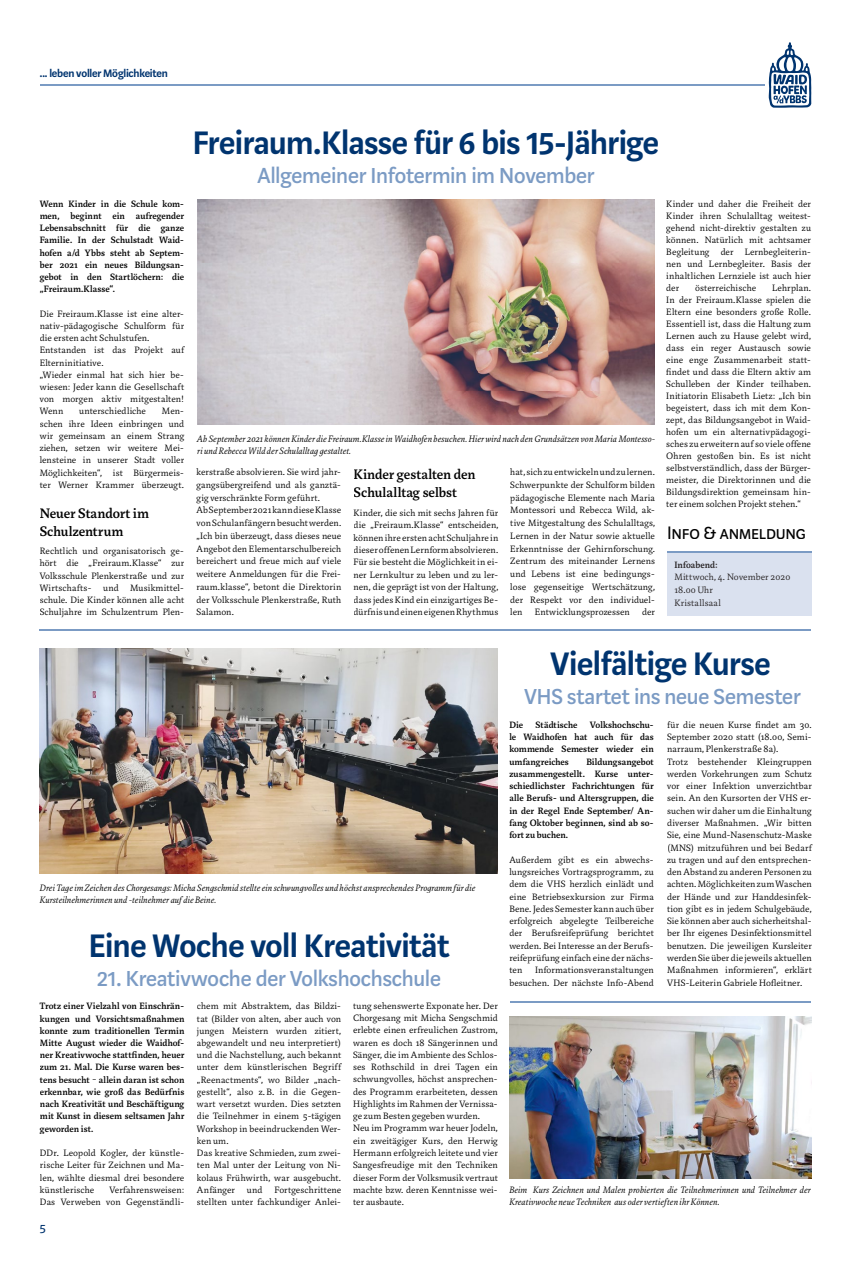
<style>
.page{position:relative;width:851px;height:1276px;background:#fff}
.page>*{position:absolute;margin:0;border:0;box-sizing:border-box;transform-origin:0 0}
.t1{font:600 36px "Marat Sans";letter-spacing:-.01em;color:#00346f}
.t2{font:500 24px "Marat Sans";letter-spacing:-.005em;color:#7b9bc4}
.t3{font:20px "Marat Sans Regular Small Caps";letter-spacing:-.01em;color:#000}
.t4{font:500 15px/18.2px "Marat";color:#000}
.t5{font:14px "Marat Sans";color:#00346f}
.t6{font:600 12px "Marat Sans";letter-spacing:-.015em;color:#00346f}
.t7{font:300 10px/12.3px "Marat";letter-spacing:.01em;color:#000;text-align:justify}
.t8{font:500 10px/12.2px "Marat";letter-spacing:.005em;color:#000;text-align:justify}
.t9{font:italic 300 10px/12px "Marat";letter-spacing:.01em;color:#000}
.t10{font:300 10px/12.7px "Marat";letter-spacing:.015em;color:#231f20}
.t11{font:500 10px "Marat";letter-spacing:.005em;color:#231f20}
</style>
<div class="page">
<hr style="left:40px;top:85px;width:724px;height:1px;background:#7b9bc4">
<svg style="left:768px;top:42px;width:43px;height:66px"></svg>
<hr style="left:40px;top:630px;width:771px;height:1px;background:#7b9bc4">
<hr style="left:510px;top:1001px;width:300px;height:1px;background:#7b9bc4">
<img style="left:40px;top:648px;width:457px;height:225px">
<img style="left:509px;top:1016px;width:302px;height:162px">
<div style="left:667px;top:553px;width:144px;height:62px;background:#dae1ef"></div>
<hr style="left:667px;top:552px;width:144px;height:1px;background:#7b9bc4">
<img style="left:197px;top:199px;width:457px;height:225px">
<p class="t6" style="left:40px;top:66px;width:130px">... leben voller Möglichkeiten</p>
<p class="t8" style="left:40px;top:198px;width:146px">Wenn Kinder in die Schule kom&shy;men, beginnt ein aufregender Lebensabschnitt für die ganze Familie. In der Schulstadt Waid&shy;hofen a/d Ybbs steht ab Septem&shy;ber 2021 ein neues Bildungsan&shy;gebot in den Startlöchern: die „Freiraum.Klasse“.</p>
<p class="t7" style="left:40px;top:307px;width:146px;text-align:left">Die Freiraum.Klasse ist eine alter&shy;nativ-pädagogische Schulform für die ersten acht Schulstufen.<br>Entstanden ist das Projekt auf<br>Elterninitiative.<br>„Wieder einmal hat sich hier be&shy;wiesen: Jeder kann die Gesellschaft von morgen aktiv mitgestalten!<br>Wenn</p>
<p class="t7" style="left:79px;top:405px;width:68px">unterschiedliche</p>
<p class="t7" style="left:40px;top:405px;width:146px;text-indent:122px">Men&shy;schen ihre Ideen einbringen und wir gemeinsam an einem Strang ziehen, setzen wir weitere Mei&shy;lensteine in unserer Stadt voller Möglichkeiten“, ist Bürgermeis&shy;ter Werner Krammer überzeugt.</p>
<h3 class="t4" style="left:40px;top:504px;width:111px">Neuer Standort im<br>Schulzentrum</h3>
<p class="t7" style="left:40px;top:545px;width:146px">Rechtlich und organisatorisch ge&shy;hört die „Freiraum.Klasse“ zur Volksschule Plenkerstraße und zur Wirtschafts- und Musikmittel&shy;schule. Die Kinder können alle acht Schuljahre im Schulzentrum Plen-</p>
<h1 class="t1" style="left:193px;top:124px;width:467px">Freiraum.Klasse für 6 bis 15-Jährige</h1>
<h2 class="t2" style="left:257px;top:163px;width:338px">Allgemeiner Infotermin im November</h2>
<p class="t9" style="left:197px;top:432px;width:459px">Ab September 2021 können Kinder die Freiraum.Klasse in Waidhofen besuchen. Hier wird nach den Grundsätzen von Maria Montesso&shy;ri und Rebecca Wild der Schulalltag gestaltet.</p>
<p class="t7" style="left:196px;top:466px;width:146px;line-height:12.7px;text-align:left">kerstraße absolvieren. Sie wird jahr&shy;gangsübergreifend und als ganztä&shy;gig verschränkte Form geführt.<br>Ab September 2021 kann diese Klasse von Schulanfängern besucht werden. „Ich bin überzeugt, dass dieses neue Angebot den Elementarschulbereich bereichert und freue mich auf viele weitere Anmeldungen für die Frei&shy;raum.klasse“, betont die Direktorin der Volksschule Plenkerstraße, Ruth Salamon.</p>
<h3 class="t4" style="left:353px;top:465px;width:123px;line-height:18.5px">Kinder gestalten den<br>Schulalltag selbst</h3>
<p class="t7" style="left:353px;top:506px;width:146px">Kinder, die sich mit sechs Jahren für die „Freiraum.Klasse“ entscheiden, können ihre ersten acht Schuljahre in dieser offenen Lernform absolvieren.<br>Für sie besteht die Möglichkeit in ei&shy;ner Lernkultur zu leben und zu ler&shy;nen, die geprägt ist von der Haltung, dass jedes Kind ein einzigartiges Be&shy;dürfnis und einen eigenen Rhythmus</p>
<p class="t7" style="left:510px;top:466px;width:146px;line-height:12.7px">hat, sich zu entwickeln und zu lernen.<br>Schwerpunkte der Schulform bilden pädagogische Elemente nach Maria Montessori und Rebecca Wild, ak&shy;tive Mitgestaltung des Schulalltags, Lernen in der Natur sowie aktuelle Erkenntnisse der Gehirnforschung.<br>Zentrum des miteinander Lernens und Lebens ist eine bedingungs&shy;lose gegenseitige Wertschätzung, der Respekt vor den individuel&shy;len Entwicklungsprozessen der</p>
<p class="t7" style="left:666px;top:198px;width:146px;line-height:12px">Kinder und daher die Freiheit der Kinder ihren Schulalltag weitest&shy;gehend nicht-direktiv gestalten zu können. Natürlich mit achtsamer Begleitung der Lernbegleiterin&shy;nen und Lernbegleiter. Basis der inhaltlichen Lernziele ist auch hier der</p>
<p class="t7" style="left:666px;top:282px;width:146px;line-height:12px;text-indent:106px">Lehrplan.<br>In der Freiraum.Klasse spielen die Eltern eine besonders große Rolle.<br>Essentiell ist, dass die Haltung zum Lernen auch zu Hause gelebt wird, dass ein reger Austausch sowie eine enge Zusammenarbeit statt&shy;findet und dass die Eltern aktiv am Schulleben der Kinder teilhaben.<br>Initiatorin Elisabeth Lietz: „Ich bin begeistert, dass ich mit dem Kon&shy;zept, das Bildungsangebot in Waid&shy;hofen um ein alternativpädagogi&shy;sches zu erweitern auf so viele offene Ohren gestoßen bin. Es ist nicht selbstverständlich, dass der Bürger&shy;meister, die Direktorinnen und die Bildungsdirektion gemeinsam hin&shy;ter einem solchen Projekt stehen.“</p>
<p class="t7" style="left:695px;top:282px;width:62px">österreichische</p>
<h3 class="t3" style="left:667px;top:522px;width:140px">Info &amp; anmeldung</h3>
<p class="t11" style="left:674px;top:559px;width:45px">Infoabend:</p>
<p class="t10" style="left:674px;top:571px;width:117px">Mittwoch, 4. November 2020<br>18.00 Uhr<br>Kristallsaal</p>
<p class="t9" style="left:40px;top:881px;width:437px">Drei Tage im Zeichen des Chorgesangs: Micha Sengschmid stellte ein schwungvolles und höchst ansprechendes Programm für die<br>Kursteilnehmerinnen und -teilnehmer auf die Beine.</p>
<h1 class="t1" style="left:89px;top:926px;width:362px">Eine Woche voll Kreativität</h1>
<h2 class="t2" style="left:97px;top:965px;width:345px">21. Kreativwoche der Volkshochschule</h2>
<p class="t8" style="left:40px;top:1000px;width:146px">Trotz einer Vielzahl von Einschrän&shy;kungen und Vorsichtsmaßnahmen konnte zum traditionellen Termin Mitte August wieder die Waidhof&shy;ner Kreativwoche stattfinden, heuer zum 21. Mal. Die Kurse waren bes&shy;tens besucht - allein daran ist schon erkennbar, wie groß das Bedürfnis nach Kreativität und Beschäftigung mit Kunst in diesem seltsamen Jahr geworden ist.</p>
<p class="t7" style="left:40px;top:1147px;width:146px">DDr. Leopold Kogler, der künstle&shy;rische Leiter für Zeichnen und Ma&shy;len, wählte diesmal drei besondere künstlerische</p>
<p class="t7" style="left:197px;top:1000px;width:146px;text-align:left">chem mit Abstraktem, das Bildzi&shy;tat (Bilder von alten, aber auch von jungen Meistern wurden zitiert, abgewandelt und neu interpretiert) und die Nachstellung, auch bekannt unter dem künstlerischen Begriff „Reenactments“, wo Bilder „nach&shy;gestellt“, also z.B. in die Gegen&shy;wart versetzt wurden. Dies setzten die Teilnehmer in einem 5-tägigen<br>Workshop in beeindruckenden Wer&shy;ken um.<br>Das kreative Schmieden, zum zwei&shy;ten Mal unter der Leitung von Ni&shy;kolaus Frühwirth, war ausgebucht.<br>Anfänger und Fortgeschrittene stellten unter fachkundiger Anlei-</p>
<p class="t7" style="left:353px;top:999px;width:146px;text-align:left">tung sehenswerte Exponate her. Der Chorgesang mit Micha Sengschmid erlebte einen erfreulichen Zustrom, waren es doch 18 Sängerinnen und Sänger, die im Ambiente des Schlos&shy;ses Rothschild in drei Tagen ein schwungvolles, höchst ansprechen&shy;des Programm erarbeiteten, dessen Highlights im Rahmen der Vernissa&shy;ge zum Besten gegeben wurden.<br>Neu im Programm war heuer Jodeln, ein zweitägiger Kurs, den Herwig Hermann erfolgreich leitete und vier Sangesfreudige mit den Techniken dieser Form der Volksmusik vertraut machte bzw. deren Kenntnisse wei&shy;ter ausbaute.</p>
<p class="t7" style="left:40px;top:1183px;width:146px;text-align:right">Verfahrensweisen:<br>Das Verweben von Gegenständli-</p>
<h3 class="t5" style="left:40px;top:1221px;width:7px">5</h3>
<h1 class="t1" style="left:550px;top:645px;width:221px">Vielfältige Kurse</h1>
<h2 class="t2" style="left:524px;top:684px;width:277px">VHS startet ins neue Semester</h2>
<p class="t8" style="left:509px;top:718px;width:146px">Die Städtische Volkshochschu&shy;le Waidhofen hat auch für das kommende Semester wieder ein umfangreiches</p>
<p class="t7" style="left:667px;top:718px;width:146px;text-align:left">für die neuen Kurse findet am 30.<br>September 2020 statt (18.00, Semi&shy;narraum, Plenkerstraße 8a).<br>Trotz bestehender Kleingruppen werden Vorkehrungen zum Schutz vor einer Infektion unverzichtbar sein. An den Kursorten der VHS er&shy;suchen wir daher um die Einhaltung diverser Maßnahmen. „Wir bitten Sie, eine Mund-Nasenschutz-Maske (MNS) mitzuführen und bei Bedarf zu tragen und auf den entsprechen&shy;den Abstand zu anderen Personen zu achten. Möglichkeiten zum Waschen der Hände und zur Handdesinfek&shy;tion gibt es in jedem Schulgebäude, Sie können aber auch sicherheitshal&shy;ber Ihr eigenes Desinfektionsmittel benutzen. Die jeweiligen Kursleiter werden Sie über die jeweils aktuellen Maßnahmen informieren“, erklärt VHS-Leiterin Gabriele Hofleitner.</p>
<p class="t8" style="left:509px;top:755px;width:146px;text-indent:77px">Bildungsangebot zusammengestellt. Kurse unter&shy;schiedlichster Fachrichtungen für alle Berufs- und Altersgruppen, die in der Regel Ende September/ An&shy;fang Oktober beginnen, sind ab so&shy;fort zu buchen.</p>
<p class="t7" style="left:509px;top:853px;width:146px">Außerdem gibt es ein abwechs&shy;lungsreiches Vortragsprogramm, zu dem die VHS herzlich einlädt und eine Betriebsexkursion zur Firma Bene. Jedes Semester kann auch über erfolgreich abgelegte Teilbereiche der Berufsreifeprüfung berichtet werden. Bei Interesse an der Berufs&shy;reifeprüfung einfach eine der nächs&shy;ten</p>
<p class="t7" style="left:509px;top:964px;width:146px;text-align:right">Informationsveranstaltungen besuchen. Der nächste Info-Abend</p>
<p class="t9" style="left:509px;top:1184px;width:303px">Beim Kurs Zeichnen und Malen probierten die Teilnehmerinnen und Teilnehmer der<br>Kreativwoche neue Techniken aus oder vertieften ihr Können.</p>
</div>
